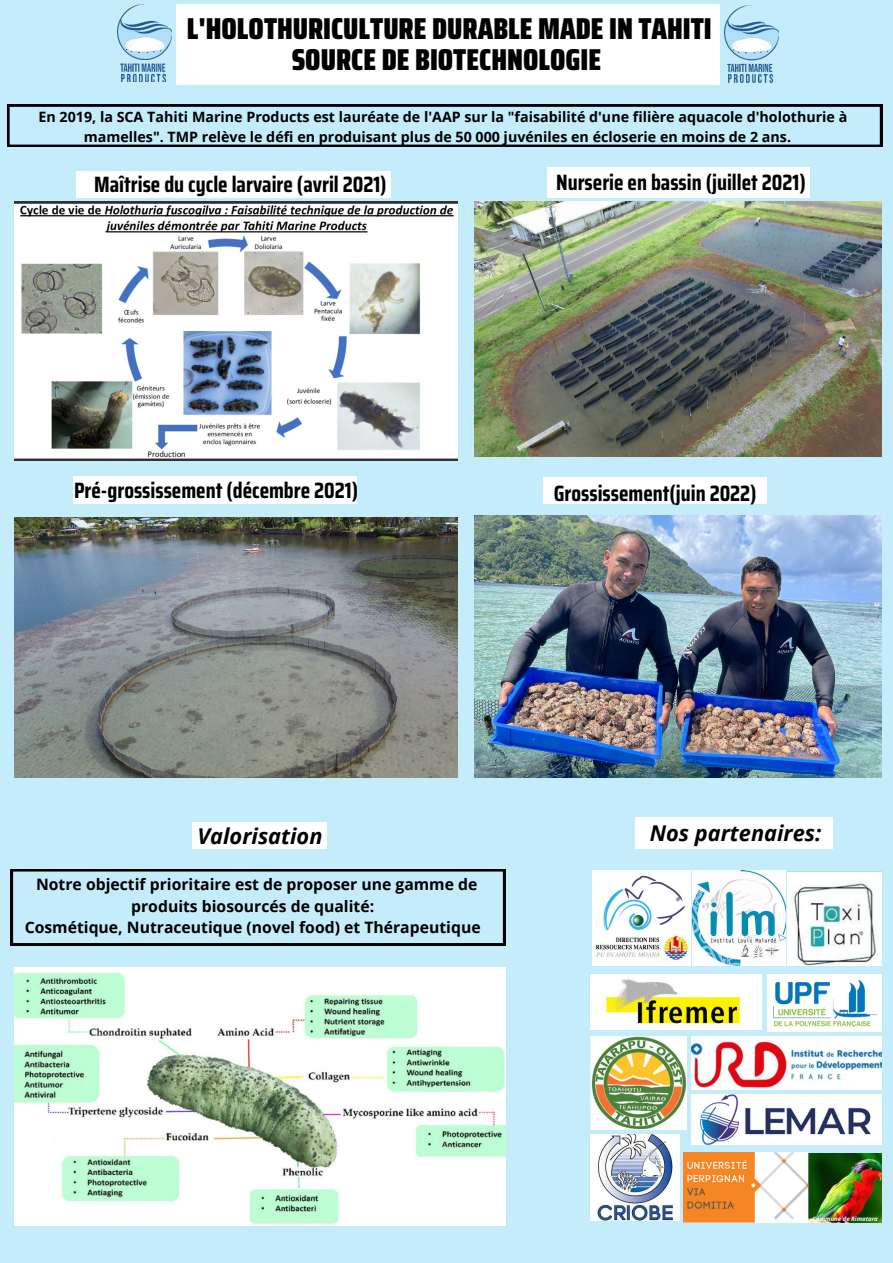
<style>
.page{position:relative;width:893px;height:1263px;background:#c5ecfa}
.page>*{position:absolute;margin:0;border:0;box-sizing:border-box;transform-origin:0 0}
.t1{font:900 30.22px/31px "Saira Condensed";color:#000;text-align:center}
.t2{font:700 22.2px "Saira Condensed";color:#000}
.t3{font:italic 700 21.75px "Open Sans";color:#000}
.t4{font:700 15.75px/21.8px "Open Sans";color:#000;text-align:center}
.t5{font:700 14.25px/19.7px "Open Sans";color:#000}
.t6{font:italic 700 6px "Open Sans";color:#fff}
</style>
<div class="page">
<img style="left:475px;top:515px;width:407px;height:263px">
<img style="left:15px;top:517px;width:442px;height:261px">
<img style="left:475px;top:201px;width:407px;height:256px">
<div style="left:76px;top:171px;width:314px;height:27px;background:#fff"></div>
<div style="left:543px;top:477px;width:223px;height:27px;background:#fff"></div>
<div style="left:73px;top:476px;width:284px;height:28px;background:#fff"></div>
<div style="left:193px;top:822px;width:134px;height:27px;background:#fff"></div>
<div style="left:547px;top:167px;width:263px;height:31px;background:#fff"></div>
<div style="left:176px;top:4px;width:543px;height:81px;background:#fff"></div>
<img style="left:15px;top:201px;width:443px;height:259px">
<svg style="left:7px;top:105px;width:875px;height:42px"></svg>
<img style="left:15px;top:968px;width:490px;height:257px">
<img style="left:117px;top:5px;width:55px;height:77px">
<img style="left:724px;top:6px;width:54px;height:77px">
<img style="left:593px;top:871px;width:97px;height:94px">
<img style="left:787px;top:871px;width:94px;height:94px">
<img style="left:590px;top:974px;width:171px;height:55px">
<img style="left:590px;top:1036px;width:97px;height:93px">
<img style="left:691px;top:1036px;width:190px;height:53px">
<img style="left:691px;top:1094px;width:190px;height:51px">
<img style="left:767px;top:974px;width:114px;height:57px">
<div style="left:635px;top:817px;width:197px;height:32px;background:#fff"></div>
<svg style="left:11px;top:869px;width:494px;height:76px"></svg>
<img style="left:693px;top:871px;width:92px;height:94px">
<img style="left:684px;top:1152px;width:197px;height:70px">
<img style="left:590px;top:1134px;width:89px;height:87px">
<h1 class="t1" style="left:187px;top:13px;width:526px">L'HOLOTHURICULTURE DURABLE MADE IN TAHITI<br>SOURCE DE BIOTECHNOLOGIE</h1>
<p class="t5" style="left:84px;top:107px;width:765px;text-indent:-45px">En 2019, la SCA Tahiti Marine Products est lauréate de l'AAP sur la "faisabilité d'une filière aquacole d'holothurie à mamelles". TMP relève le défi en produisant plus de 50 000 juvéniles en écloserie en moins de 2 ans.</p>
<h2 class="t2" style="left:94px;top:168px;width:294px">Maîtrise du cycle larvaire (avril 2021)</h2>
<h2 class="t2" style="left:556px;top:166px;width:251px">Nurserie en bassin (juillet 2021)</h2>
<h2 class="t2" style="left:74px;top:474px;width:285px">Pré-grossissement (décembre 2021)</h2>
<h2 class="t2" style="left:554px;top:477px;width:204px">Grossissement(juin 2022)</h2>
<h3 class="t3" style="left:197px;top:821px;width:127px">Valorisation</h3>
<h3 class="t3" style="left:650px;top:817px;width:173px">Nos partenaires:</h3>
<p class="t4" style="left:25px;top:873px;width:457px">Notre objectif prioritaire est de proposer une gamme de produits biosourcés de qualité:<br>Cosmétique, Nutraceutique (novel food) et Thérapeutique</p>
<p class="t6" style="left:812px;top:1214px;width:67px">Commune de Rimatara</p>
</div>
